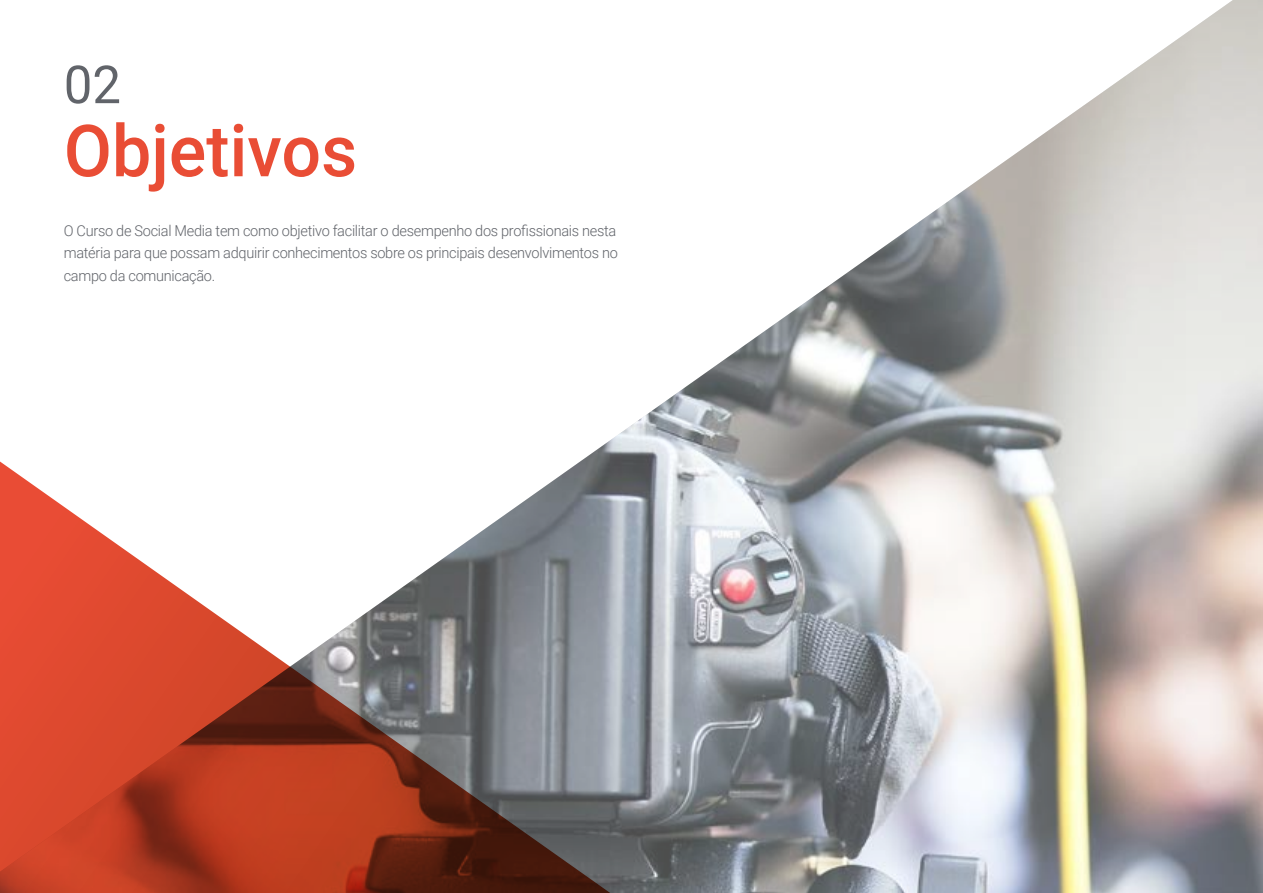
<style>
.page{position:relative;width:1263px;height:893px;background:#fff}
.page>*{position:absolute;margin:0;border:0;box-sizing:border-box;transform-origin:0 0}
.t1{font:500 72px "Roboto";color:#e94d35}
.t2{font:52.5px "Roboto";color:#61646a}
.t3{font:300 15px/22.5px "Roboto";letter-spacing:-.02em;color:#61646a;text-align:justify}
</style>
<div class="page">
<img style="left:602px;top:0;width:661px;height:893px">
<svg style="left:0;top:446px;width:640px;height:447px"></svg>
<h2 class="t2" style="left:64px;top:48px;width:59px">02</h2>
<h1 class="t1" style="left:64px;top:100px;width:295px">Objetivos</h1>
<p class="t3" style="left:64px;top:218px;width:556px">O Curso de Social Media tem como objetivo facilitar o desempenho dos profissionais nesta matéria para que possam adquirir conhecimentos sobre os principais desenvolvimentos no campo da comunicação.</p>
</div>
